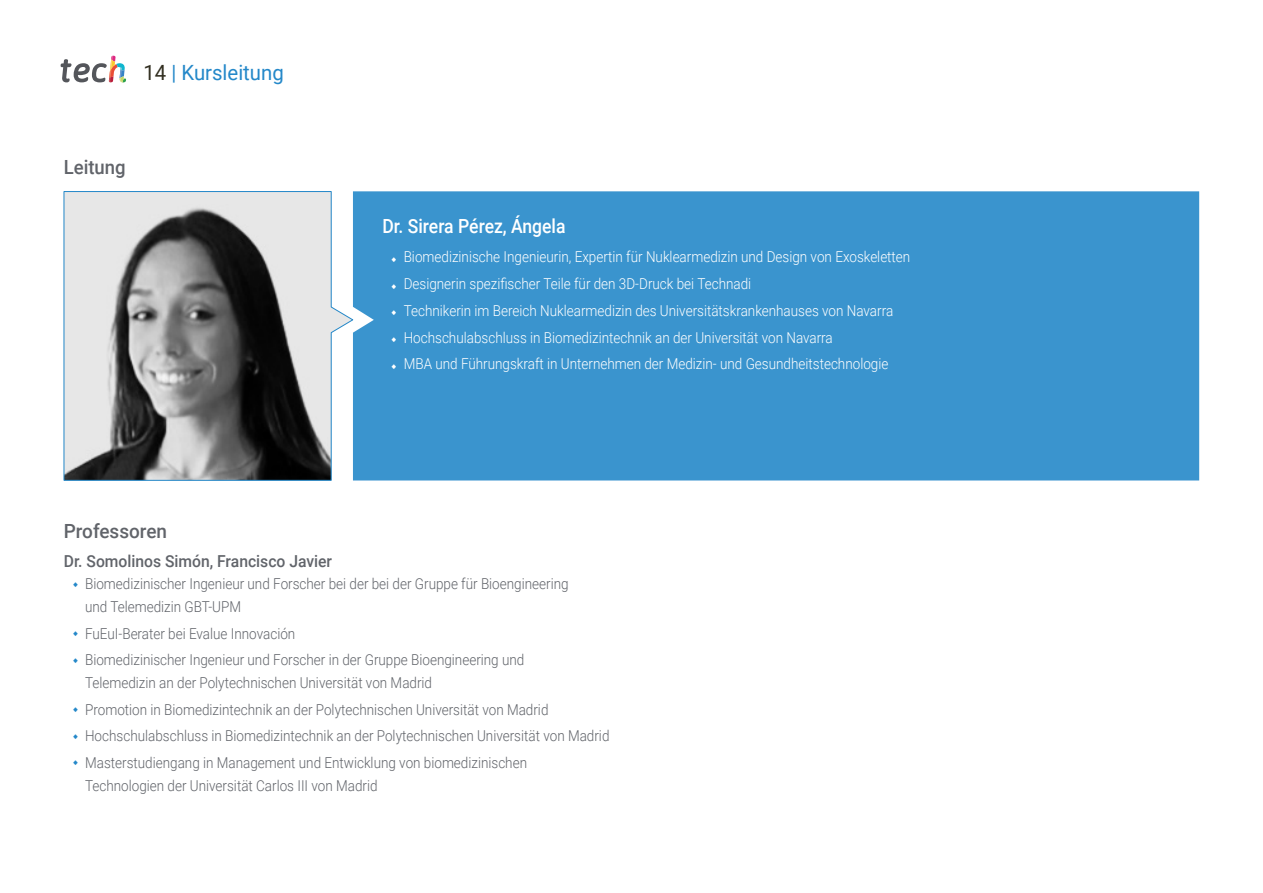
<style>
.page{position:relative;width:1263px;height:893px;background:#fff}
.page>*{position:absolute;margin:0;border:0;box-sizing:border-box;transform-origin:0 0}
.t1{font:21px "Roboto";color:#2488c9}
.t2{font:500 19.5px "Roboto";color:#fff;scale:.9 1}
.t3{font:500 19.5px "Roboto";color:#61646a}
.t4{font:500 19.5px "Roboto";color:#61646a;scale:.95 1}
.t5{font:500 16.5px "Roboto";color:#61646a;scale:.95 1}
.t6{font:300 15px/26.7px "Roboto";color:#61646a;scale:.9 1}
.t7{font:300 15px/26.7px "Roboto";color:#fff;scale:.9 1}
.s1{color:#312e20}
</style>
<div class="page">
<svg style="left:61px;top:56px;width:65px;height:27px"></svg>
<div style="left:353px;top:191px;width:846px;height:289px;background:#3a94ce"></div>
<svg style="left:64px;top:191px;width:289px;height:290px;background:#969797"></svg>
<svg style="left:392px;top:257px;width:4px;height:5px"></svg>
<svg style="left:392px;top:284px;width:4px;height:5px"></svg>
<svg style="left:392px;top:310px;width:4px;height:5px"></svg>
<svg style="left:392px;top:337px;width:4px;height:5px"></svg>
<svg style="left:392px;top:364px;width:4px;height:5px"></svg>
<h1 class="t1" style="left:144px;top:57px;width:142px"><span class="s1">14</span> | Kursleitung</h1>
<h2 class="t4" style="left:64px;top:154px;width:67px">Leitung</h2>
<h2 class="t3" style="left:64px;top:517px;width:105px">Professoren</h2>
<h2 class="t2" style="left:382px;top:212px;width:205px">Dr. Sirera Pérez, Ángela</h2>
<p class="t7" style="left:404px;top:243px;width:564px">Biomedizinische Ingenieurin, Expertin für Nuklearmedizin und Design von Exoskeletten Designerin spezifischer Teile für den 3D-Druck bei Technadi<br>Technikerin im Bereich Nuklearmedizin des Universitätskrankenhauses von Navarra Hochschulabschluss in Biomedizintechnik an der Universität von Navarra<br>MBA und Führungskraft in Unternehmen der Medizin- und Gesundheitstechnologie</p>
<p class="t5" style="left:64px;top:550px;width:284px">Dr. Somolinos Simón, Francisco Javier</p>
<p class="t6" style="left:85px;top:572px;width:539px;line-height:22.5px">Biomedizinischer Ingenieur und Forscher bei der bei der Gruppe für Bioengineering und Telemedizin GBT-UPM</p>
<p class="t6" style="left:85px;top:619px;width:490px">FuEuI-Berater bei Evalue Innovación<br>Biomedizinischer Ingenieur und Forscher in der Gruppe Bioengineering und</p>
<p class="t6" style="left:85px;top:669px;width:584px">Telemedizin an der Polytechnischen Universität von Madrid<br>Promotion in Biomedizintechnik an der Polytechnischen Universität von Madrid Hochschulabschluss in Biomedizintechnik an der Polytechnischen Universität von Madrid Masterstudiengang in Management und Entwicklung von biomedizinischen</p>
<p class="t6" style="left:85px;top:771px;width:327px">Technologien der Universität Carlos III von Madrid</p>
</div>
